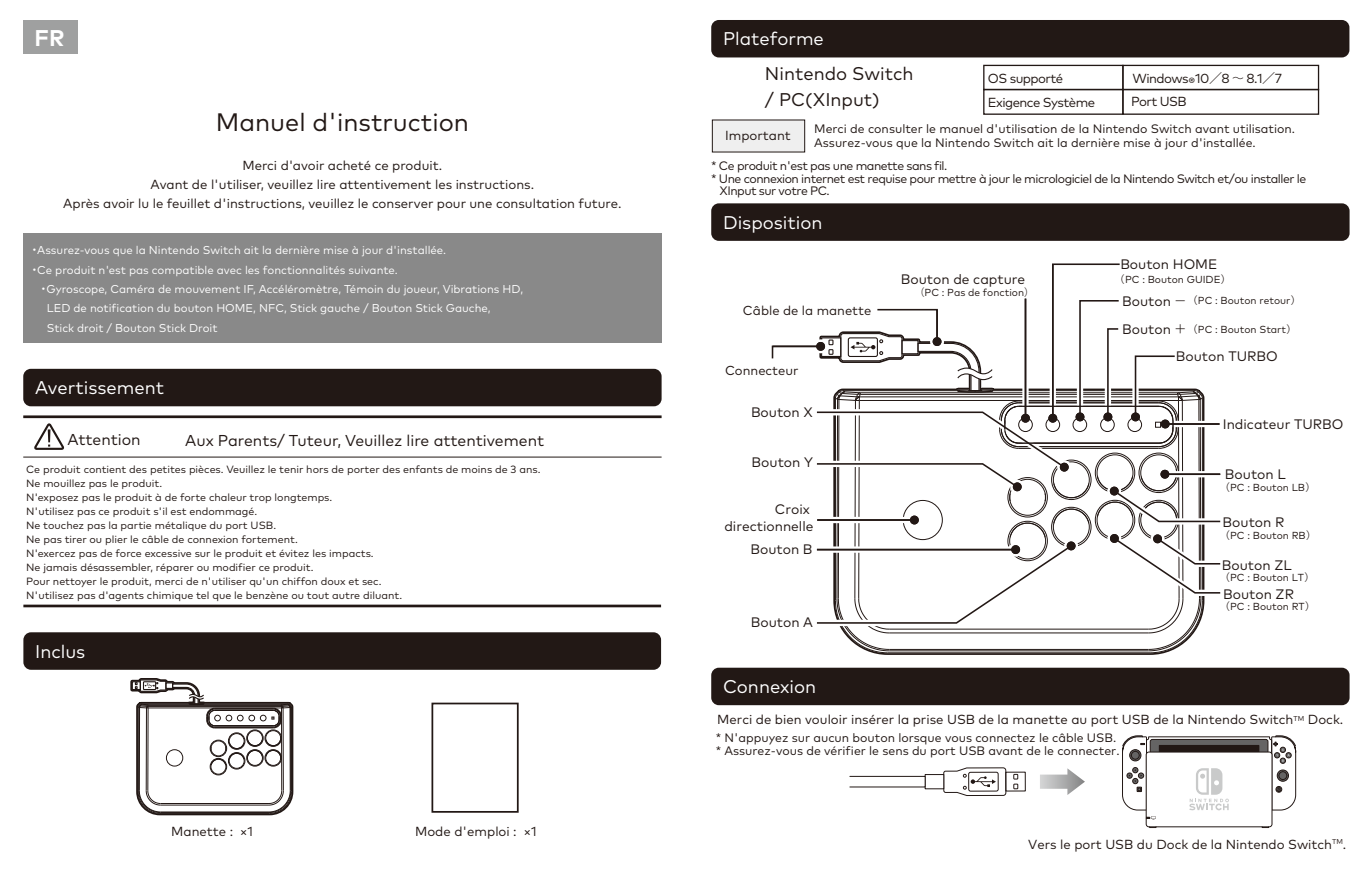
<style>
.page{position:relative;width:1370px;height:869px;background:#fff}
.page>*{position:absolute;margin:0;border:0;box-sizing:border-box;transform-origin:0 0}
.t1{font:25.2px "Mark OT";color:#221815}
.t2{font:700 22.75px "Mark OT";color:#fff}
.t3{font:18.38px "Mark OT";color:#fff}
.t4{font:18.38px/26.2px "Mark OT";color:#221815}
.t5{font:15.75px "Mark OT";color:#221815}
.t6{font:13.83px/16.4px "Mark OT";color:#221815;text-align:right}
.t7{font:13.12px/19.2px "Mark OT";color:#221815;text-align:center}
.t8{font:13.12px "Mark OT";color:#221714}
.t9{font:13.12px/24.2px "Mark OT";letter-spacing:-.04em;color:#221815}
.t10{font:12.95px "Mark OT";color:#231815}
.t11{font:12.25px/14px "Mark OT";color:#221815}
.t12{font:12.25px "Mark OT";letter-spacing:-.04em;color:#221815}
.t13{font:11.38px/19.2px "Mark OT";color:#fff}
.t14{font:10.5px/14px "Mark OT";color:#221815}
.t15{font:10.15px "Mark OT";color:#221815}
.s1{font-family:"Koz Go Pr 6 N"}
.s2{font-family:"TBUD Go Std Super";font-weight:300}
.s3{font-size:13.83px}
.s4{font-family:"TBUD Go Std Super";font-weight:300;font-size:13.83px}
</style>
<div class="page">
<div style="left:712px;top:120px;width:92px;height:32px;background:#efefef"></div>
<div style="left:431px;top:702px;width:87px;height:110px;background:#fff;border:2px solid #221815"></div>
<div style="left:711px;top:203px;width:638px;height:38px;background:#221815;border-radius:8px"></div>
<div style="left:711px;top:667px;width:638px;height:37px;background:#221815;border-radius:8px"></div>
<svg style="left:1122px;top:735px;width:173px;height:92px"></svg>
<svg style="left:1040px;top:768px;width:44px;height:26px"></svg>
<svg style="left:1013px;top:773px;width:4px;height:15px"></svg>
<svg style="left:943px;top:767px;width:63px;height:28px"></svg>
<div style="left:924px;top:773px;width:19px;height:15px;background:#fff;border:1px solid #221815"></div>
<div style="left:849px;top:775px;width:76px;height:11px;background:#fff;border:1px solid #221815"></div>
<div style="left:711px;top:20px;width:638px;height:37px;background:#221815;border-radius:8px"></div>
<div style="left:23px;top:368px;width:638px;height:38px;background:#221815;border-radius:8px"></div>
<hr style="left:23px;top:604px;width:638px;height:3px;background:#221815">
<hr style="left:23px;top:415px;width:638px;height:3px;background:#221815">
<hr style="left:23px;top:456px;width:638px;height:1px;background:#221815">
<svg style="left:34px;top:423px;width:30px;height:27px"></svg>
<div style="left:23px;top:632px;width:638px;height:37px;background:#221815;border-radius:8px"></div>
<svg style="left:130px;top:678px;width:164px;height:138px"></svg>
<div style="left:23px;top:233px;width:638px;height:109px;background:#898989"></div>
<div style="left:983px;top:65px;width:140px;height:25px;border:1px solid #221815"></div>
<div style="left:1122px;top:65px;width:196px;height:25px;border:1px solid #221815"></div>
<div style="left:983px;top:89px;width:140px;height:26px;border:1px solid #221815"></div>
<div style="left:1122px;top:89px;width:196px;height:26px;border:1px solid #221815"></div>
<svg style="left:771px;top:263px;width:450px;height:390px"></svg>
<div style="left:23px;top:20px;width:55px;height:34px;background:#9fa0a0"></div>
<h2 class="t2" style="left:35px;top:23px;width:32px">FR</h2>
<h1 class="t1" style="left:216px;top:107px;width:255px">Manuel d'instruction</h1>
<p class="t7" style="left:63px;top:155px;width:559px">Merci d'avoir acheté ce produit.<br>Avant de l'utiliser, veuillez lire attentivement les instructions.<br>Après avoir lu le feuillet d'instructions, veuillez le conserver pour une consultation future.</p>
<p class="t13" style="left:29px;top:240px;width:419px"><span class="s1">・</span>Assurez-vous que la Nintendo Switch ait la dernière mise à jour d'installée.<span class="s1">・</span>Ce produit n'est pas compatible avec les fonctionnalités suivante.</p>
<p class="t13" style="left:47px;top:279px;width:478px;text-indent:-9px"><span class="s1">・</span>Gyroscope, Caméra de mouvement IF, Accéléromètre, Témoin du joueur, Vibrations HD,<br>LED de notification du bouton HOME, NFC, Stick gauche / Bouton Stick Gauche,<br>Stick droit / Bouton Stick Droit</p>
<h3 class="t3" style="left:35px;top:376px;width:130px">Avertissement</h3>
<h3 class="t5" style="left:67px;top:430px;width:75px">Attention</h3>
<h3 class="t5" style="left:185px;top:430px;width:360px">Aux Parents/ Tuteur, Veuillez lire attentivement</h3>
<p class="t14" style="left:26px;top:462px;width:515px">Ce produit contient des petites pièces. Veuillez le tenir hors de porter des enfants de moins de 3 ans.<br>Ne mouillez pas le produit.<br>N'exposez pas le produit à de forte chaleur trop longtemps.<br>N'utilisez pas ce produit s'il est endommagé.<br>Ne touchez pas la partie métalique du port USB.<br>Ne pas tirer ou plier le câble de connexion fortement.<br>N'exercez pas de force excessive sur le produit et évitez les impacts.<br>Ne jamais désassembler, réparer ou modifier ce produit.<br>Pour nettoyer le produit, merci de n'utiliser qu'un chiffon doux et sec.<br>N'utilisez pas d'agents chimique tel que le benzène ou tout autre diluant.</p>
<h3 class="t3" style="left:35px;top:639px;width:52px">Inclus</h3>
<p class="t7" style="left:171px;top:820px;width:83px">Manette : ×1</p>
<p class="t7" style="left:415px;top:820px;width:123px">Mode d'emploi : ×1</p>
<h3 class="t3" style="left:723px;top:27px;width:102px">Plateforme</h3>
<h3 class="t4" style="left:764px;top:60px;width:150px">Nintendo Switch / PC(XInput)</h3>
<p class="t9" style="left:1132px;top:66px;width:151px">Windows®10<span class="s2">／</span>8 <span class="s2">～</span> 8.1<span class="s2">／</span>7</p>
<p class="t9" style="left:987px;top:66px;width:109px">OS supporté<br>Exigence Système</p>
<p class="t7" style="left:1130px;top:92px;width:57px">Port USB</p>
<p class="t8" style="left:725px;top:127px;width:67px">Important</p>
<p class="t11" style="left:814px;top:122px;width:482px">Merci de consulter le manuel d'utilisation de la Nintendo Switch avant utilisation.<br>Assurez-vous que la Nintendo Switch ait la dernière mise à jour d'installée.</p>
<p class="t12" style="left:711px;top:158px;width:238px">* Ce produit n'est pas une manette sans fil.</p>
<p class="t12" style="left:711px;top:171px;width:596px">* Une connexion internet est requise pour mettre à jour le micrologiciel de la Nintendo Switch et/ou installer le</p>
<p class="t12" style="left:719px;top:183px;width:112px">XInput sur votre PC.</p>
<h3 class="t3" style="left:723px;top:211px;width:101px">Disposition</h3>
<p class="t10" style="left:743px;top:302px;width:130px">Câble de la manette</p>
<p class="t10" style="left:725px;top:362px;width:75px">Connecteur</p>
<h3 class="t6" style="left:751px;top:403px;width:63px">Bouton X</h3>
<h3 class="t6" style="left:751px;top:453px;width:63px">Bouton Y</h3>
<h3 class="t6" style="left:724px;top:500px;width:91px">Croix directionnelle</h3>
<h3 class="t6" style="left:750px;top:540px;width:64px">Bouton B</h3>
<h3 class="t6" style="left:750px;top:613px;width:64px">Bouton A</h3>
<h3 class="t3" style="left:723px;top:675px;width:95px">Connexion</h3>
<h3 class="t6" style="left:900px;top:271px;width:126px">Bouton de capture</h3>
<p class="t15" style="left:914px;top:286px;width:121px"><span class="s1">（</span>PC : Pas de fonction<span class="s1">）</span></p>
<h3 class="t6" style="left:1120px;top:255px;width:99px">Bouton HOME</h3>
<p class="t15" style="left:1114px;top:273px;width:117px"><span class="s2">（</span>PC : Bouton GUIDE<span class="s2">）</span></p>
<p class="t15" style="left:1122px;top:294px;width:180px"><span class="s3">Bouton</span> <span class="s4">－</span><span class="s2">（</span>PC : Bouton retour<span class="s2">）</span></p>
<p class="t15" style="left:1122px;top:323px;width:175px"><span class="s3">Bouton</span> <span class="s4">＋</span><span class="s2">（</span>PC : Bouton Start<span class="s2">）</span></p>
<h3 class="t6" style="left:1175px;top:348px;width:103px">Bouton TURBO</h3>
<h3 class="t6" style="left:1222px;top:415px;width:122px">Indicateur TURBO</h3>
<h3 class="t6" style="left:1224px;top:466px;width:62px">Bouton L</h3>
<p class="t15" style="left:1219px;top:481px;width:97px"><span class="s2">（</span>PC : Bouton LB<span class="s2">）</span></p>
<h3 class="t6" style="left:1222px;top:513px;width:63px">Bouton R</h3>
<p class="t15" style="left:1219px;top:528px;width:97px"><span class="s2">（</span>PC : Bouton RB<span class="s2">）</span></p>
<h3 class="t6" style="left:1221px;top:556px;width:71px">Bouton ZL</h3>
<p class="t15" style="left:1219px;top:571px;width:96px"><span class="s2">（</span>PC : Bouton LT<span class="s2">）</span></p>
<h3 class="t6" style="left:1222px;top:585px;width:72px">Bouton ZR</h3>
<p class="t15" style="left:1219px;top:600px;width:96px"><span class="s2">（</span>PC : Bouton RT<span class="s2">）</span></p>
<p class="t8" style="left:717px;top:711px;width:627px">Merci de bien vouloir insérer la prise USB de la manette au port USB de la Nintendo Switch<sup>TM</sup> Dock.</p>
<p class="t11" style="left:715px;top:731px;width:405px;line-height:13.1px">* N'appuyez sur aucun bouton lorsque vous connectez le câble USB. * Assurez-vous de vérifier le sens du port USB avant de le connecter.</p>
<p class="t8" style="left:1028px;top:835px;width:319px">Vers le port USB du Dock de la Nintendo Switch<sup>TM</sup>.</p>
</div>
